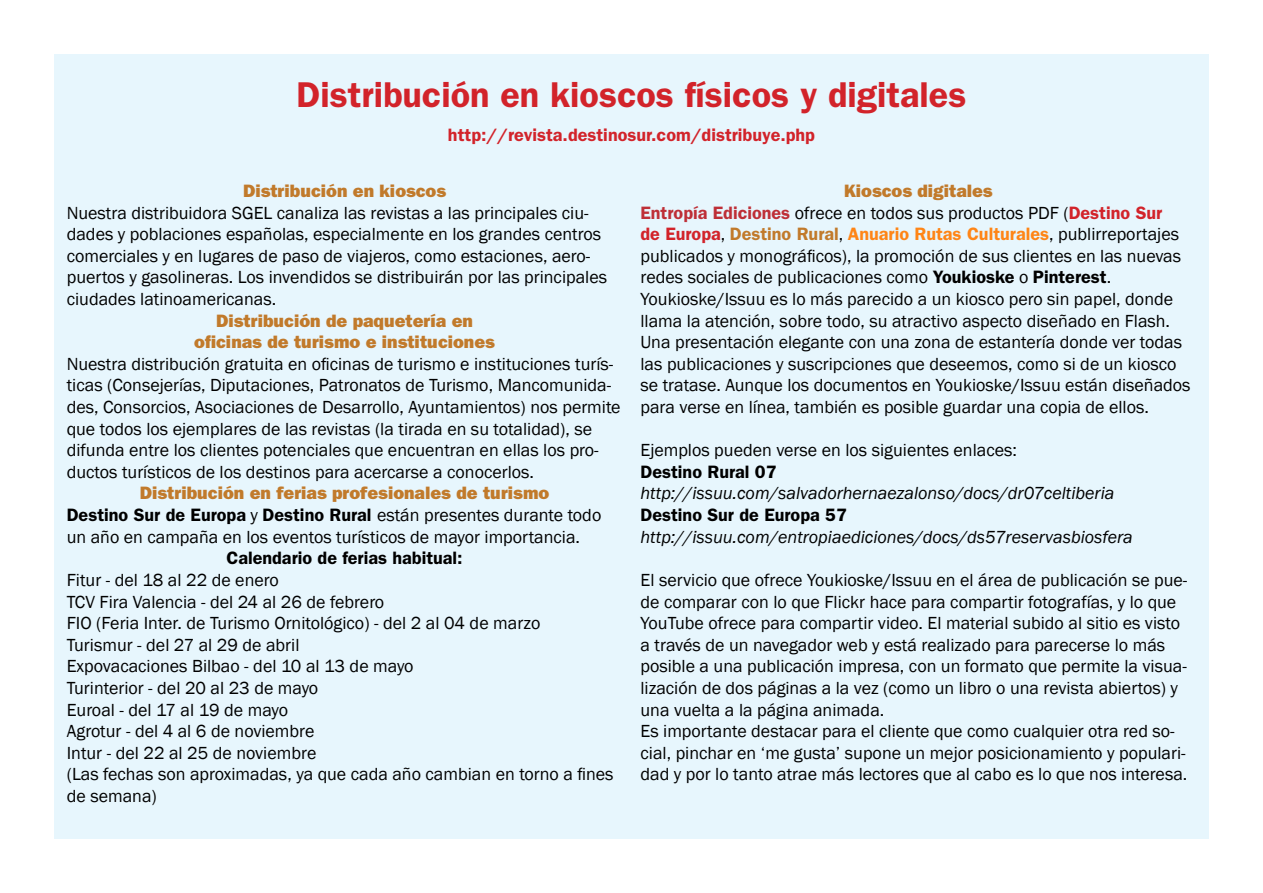
<style>
.page{position:relative;width:1263px;height:893px;background:#fff}
.page>*{position:absolute;margin:0;border:0;box-sizing:border-box;transform-origin:0 0}
.t1{font:600 36px "Franklin Gothic";color:#d2232a}
.t2{font:18px/21.6px "Franklin Gothic";color:#000}
.t3{font:italic 18px "Franklin Gothic";color:#000}
.t4{font:800 18px/21.6px "Franklin Gothic";color:#c17a2b;text-align:center}
.t5{font:600 18px "Franklin Gothic";color:#000}
.t6{font:600 18px "Franklin Gothic";color:#d2232a}
.s1{font-weight:800;color:#c17a2b}
.s2{font-weight:600}
.s3{font-weight:600;color:#be2f37}
.s4{font-weight:600;color:#d2232a}
.s5{font-weight:600;color:#c17a2b}
.s6{font-weight:600;color:#ff8516}
</style>
<div class="page">
<div style="left:54px;top:54px;width:1155px;height:785px;background:#e7f6fd"></div>
<h1 class="t1" style="left:297px;top:73px;width:671px">Distribución en kioscos físicos y digitales</h1>
<p class="t6" style="left:448px;top:124px;width:369px">http://revista.destinosur.com/distribuye.php</p>
<p class="t4" style="left:243px;top:180px;width:205px">Distribución en kioscos</p>
<p class="t2" style="left:67px;top:202px;width:542px">Nuestra distribuidora SGEL canaliza las revistas a las principales ciu&shy;dades y poblaciones españolas, especialmente en los grandes centros comerciales y en lugares de paso de viajeros, como estaciones, aero&shy;puertos y gasolineras. Los invendidos se distribuirán por las principales ciudades latinoamericanas.</p>
<p class="t4" style="left:194px;top:310px;width:302px">Distribución de paquetería en oficinas de turismo e instituciones</p>
<p class="t2" style="left:67px;top:353px;width:555px">Nuestra distribución gratuita en oficinas de turismo e instituciones turís&shy;ticas (Consejerías, Diputaciones, Patronatos de Turismo, Mancomunida&shy;des, Consorcios, Asociaciones de Desarrollo, Ayuntamientos) nos permite que todos los ejemplares de las revistas (la tirada en su totalidad), se difunda entre los clientes potenciales que encuentran en ellas los pro&shy;ductos turísticos de los destinos para acercarse a conocerlos.</p>
<p class="t2" style="left:67px;top:483px;width:536px;text-indent:73px"><span class="s1">Distribución en ferias profesionales de turismo<br></span><span class="s2">Destino Sur de Europa</span> y <span class="s2">Destino Rural</span> están presentes durante todo un año en campaña en los eventos turísticos de mayor importancia.</p>
<p class="t5" style="left:227px;top:547px;width:238px">Calendario de ferias habitual:</p>
<p class="t2" style="left:67px;top:569px;width:548px">Fitur - del 18 al 22 de enero<br>TCV Fira Valencia - del 24 al 26 de febrero<br>FIO (Feria Inter. de Turismo Ornitológico) - del 2 al 04 de marzo<br>Turismur - del 27 al 29 de abril<br>Expovacaciones Bilbao - del 10 al 13 de mayo<br>Turinterior - del 20 al 23 de mayo<br>Euroal - del 17 al 19 de mayo<br>Agrotur - del 4 al 6 de noviembre<br>Intur - del 22 al 25 de noviembre<br>(Las fechas son aproximadas, ya que cada año cambian en torno a fines de semana)</p>
<p class="t2" style="left:640px;top:181px;width:552px;text-indent:203px"><span class="s1">Kioscos digitales<br></span><span class="s3">Entropía Ediciones</span> ofrece en todos sus productos PDF (<span class="s4">Destino Sur<br>de Europa</span>, <span class="s5">Destino Rural</span>, <span class="s6">Anuario Rutas Culturales</span>, publirreportajes publicados y monográficos), la promoción de sus clientes en las nuevas redes sociales de publicaciones como <span class="s2">Youkioske</span> o <span class="s2">Pinterest</span>.<br>Youkioske/Issuu es lo más parecido a un kiosco pero sin papel, donde llama la atención, sobre todo, su atractivo aspecto diseñado en Flash.<br>Una presentación elegante con una zona de estantería donde ver todas las publicaciones y suscripciones que deseemos, como si de un kiosco se tratase. Aunque los documentos en Youkioske/Issuu están diseñados para verse en línea, también es posible guardar una copia de ellos.</p>
<p class="t2" style="left:640px;top:440px;width:378px">Ejemplos pueden verse en los siguientes enlaces:</p>
<p class="t5" style="left:640px;top:461px;width:138px">Destino Rural 07</p>
<p class="t3" style="left:640px;top:482px;width:475px">http://issuu.com/salvadorhernaezalonso/docs/dr07celtiberia</p>
<p class="t5" style="left:640px;top:504px;width:208px">Destino Sur de Europa 57</p>
<p class="t3" style="left:640px;top:525px;width:494px">http://issuu.com/entropiaediciones/docs/ds57reservasbiosfera</p>
<p class="t2" style="left:640px;top:569px;width:548px">El servicio que ofrece Youkioske/Issuu en el área de publicación se pue&shy;de comparar con lo que Flickr hace para compartir fotografías, y lo que YouTube ofrece para compartir video. El material subido al sitio es visto a través de un navegador web y está realizado para parecerse lo más posible a una publicación impresa, con un formato que permite la visua&shy;lización de dos páginas a la vez (como un libro o una revista abiertos) y una vuelta a la página animada.<br>Es importante destacar para el cliente que como cualquier otra red so&shy;cial, pinchar en ‘me gusta’ supone un mejor posicionamiento y populari&shy;dad y por lo tanto atrae más lectores que al cabo es lo que nos interesa.</p>
</div>
